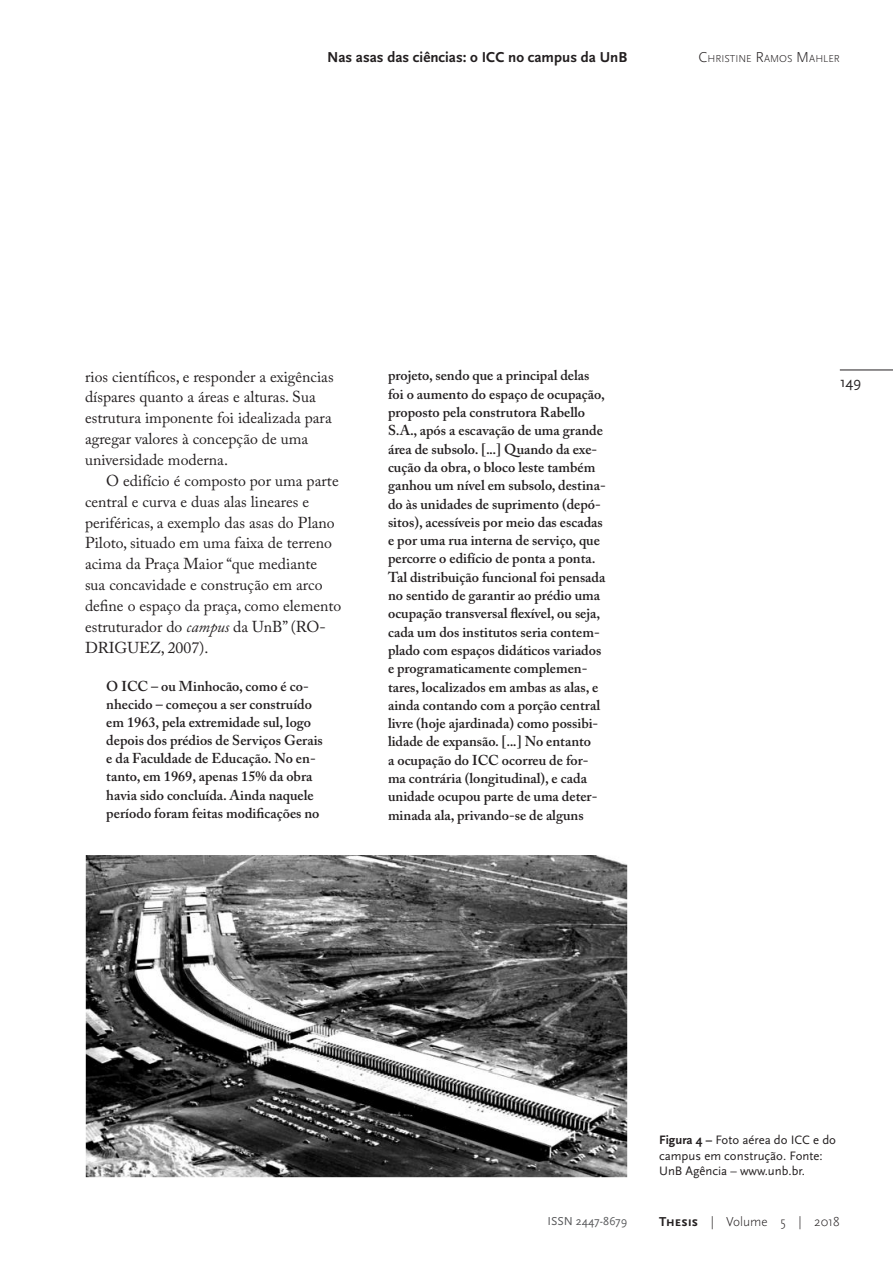
<style>
.page{position:relative;width:893px;height:1263px;background:#fff}
.page>*{position:absolute;margin:0;border:0;box-sizing:border-box;transform-origin:0 0}
.Corpo_do_Texto{font:15.75px/20.9px "Adobe Caslon Pro";color:#231f20}
.t1{font:700 15px "Scala Sans Pro";color:#231f20}
.t2{font:15px "Scala Sans Pro";color:#231f20}
.Citação{font:600 14.25px/18.3px "Adobe Caslon Pro";color:#231f20}
.t3{font:300 13.5px "Scala Sans Pro";color:#231f20}
.Legenda{font:12.75px/15.8px "Scala Sans Pro";color:#231f20}
.t4{font:12px "Scala Sans Pro";color:#57585a}
.t5{font:300 10.5px "Scala Sans Pro";color:#231f20}
.s1{font-size:15px}
.s2{font-style:italic}
.s3{font-weight:700}
</style>
<div class="page">
<hr style="left:840px;top:370px;width:53px;height:1px;background:#231f20">
<img style="left:85px;top:856px;width:542px;height:322px">
<p class="t1" style="left:327px;top:49px;width:302px">Nas asas das ciências: o ICC no campus da UnB</p>
<p class="t5" style="left:699px;top:53px;width:143px"><span class="s1">C</span>HRISTINE <span class="s1">R</span>AMOS <span class="s1">M</span>AHLER</p>
<p class="Corpo_do_Texto" style="left:85px;top:366px;width:250px">rios científicos, e responder a exigências díspares quanto a áreas e alturas. Sua estrutura imponente foi idealizada para agregar valores à concepção de uma universidade moderna.</p>
<p class="Corpo_do_Texto" style="left:85px;top:470px;width:258px;text-indent:21px">O edifício é composto por uma parte central e curva e duas alas lineares e periféricas, a exemplo das asas do Plano Piloto, situado em uma faixa de terreno acima da Praça Maior “que mediante sua concavidade e construção em arco define o espaço da praça, como elemento estruturador do <span class="s2">campus</span> da UnB” (RO-DRIGUEZ, 2007).</p>
<p class="Citação" style="left:106px;top:677px;width:218px">O ICC – ou Minhocão, como é co&shy;nhecido – começou a ser construído em 1963, pela extremidade sul, logo depois dos prédios de Serviços Gerais e da Faculdade de Educação. No en&shy;tanto, em 1969, apenas 15% da obra havia sido concluída. Ainda naquele período foram feitas modificações no</p>
<p class="Citação" style="left:388px;top:366px;width:219px">projeto, sendo que a principal delas foi o aumento do espaço de ocupação, proposto pela construtora Rabello S.A., após a escavação de uma grande área de subsolo. [...] Quando da exe&shy;cução da obra, o bloco leste também ganhou um nível em subsolo, destina&shy;do às unidades de suprimento (depó&shy;sitos), acessíveis por meio das escadas e por uma rua interna de serviço, que percorre o edifício de ponta a ponta.<br>Tal distribuição funcional foi pensada no sentido de garantir ao prédio uma ocupação transversal flexível, ou seja, cada um dos institutos seria contem&shy;plado com espaços didáticos variados e programaticamente complemen&shy;tares, localizados em ambas as alas, e ainda contando com a porção central livre (hoje ajardinada) como possibi&shy;lidade de expansão. [...] No entanto<br>a ocupação do ICC ocorreu de for&shy;ma contrária (longitudinal), e cada unidade ocupou parte de uma deter&shy;minada ala, privando-se de alguns</p>
<p class="t2" style="left:840px;top:374px;width:23px">149</p>
<p class="Legenda" style="left:659px;top:1132px;width:178px"><span class="s3">Figura 4 –</span> Foto aérea do ICC e do campus em construção. Fonte:<br>UnB Agência – www.unb.br.</p>
<p class="t4" style="left:547px;top:1214px;width:81px">ISSN 2447-8679</p>
<p class="t3" style="left:659px;top:1214px;width:182px"><span class="s3">Thesis</span> | Volume 5 | 2018</p>
</div>
